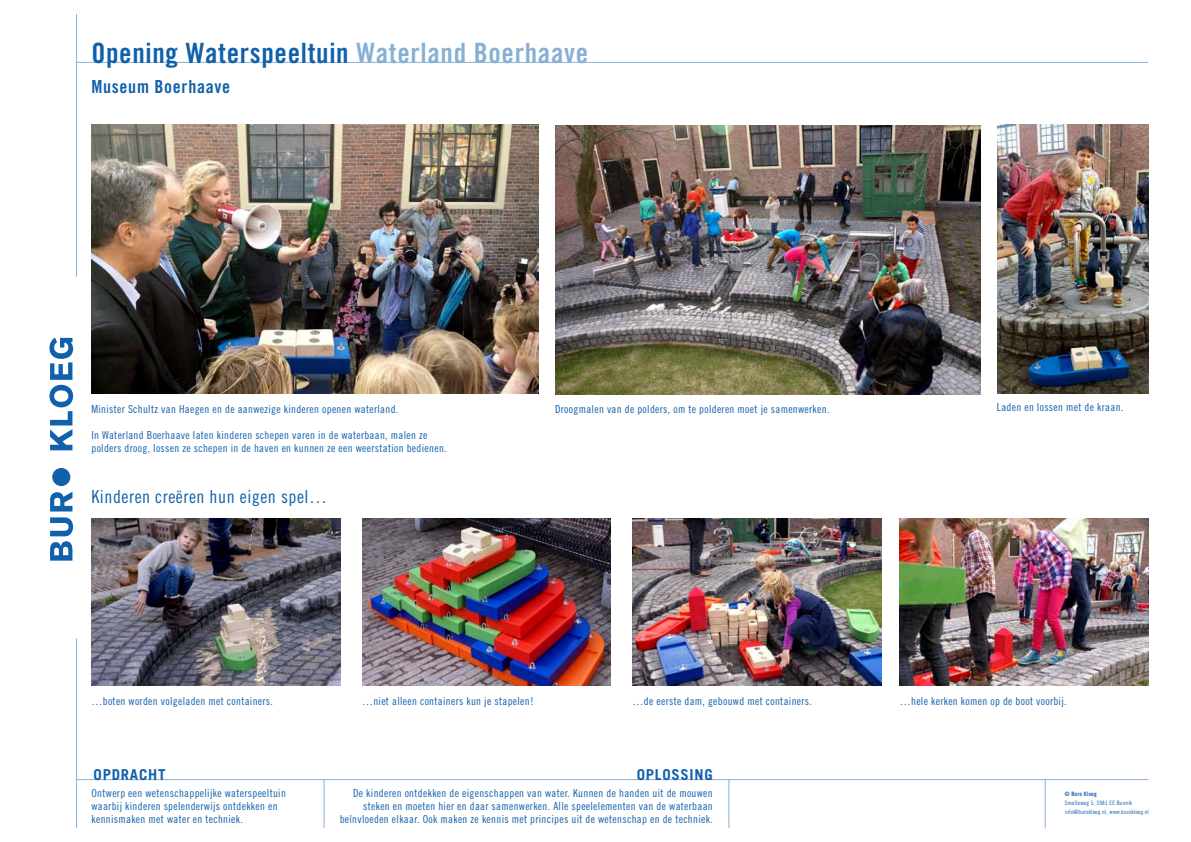
<style>
.page{position:relative;width:1191px;height:842px;background:#fff}
.page>*{position:absolute;margin:0;border:0;box-sizing:border-box;transform-origin:0 0}
.t1{font:28px "Trade Gothic Bold Cond Twenty";letter-spacing:.025em;color:#1160ab}
.t2{font:18px "Trade Gothic Cond Eighteen";letter-spacing:.03em;color:#1160ab}
.t3{font:18px "Trade Gothic Bold Cond Twenty";letter-spacing:.04em;color:#1160ab}
.t4{font:700 15px "Trade Gothic";letter-spacing:.05em;color:#1160ab}
.t5{font:11px/13.2px "Trade Gothic Cond Eighteen";letter-spacing:.03em;color:#1160ab}
.t6{font:6px/9px "Trade Gothic Cond Eighteen";letter-spacing:.03em;color:#1160ab}
.t7{font:6px "Trade Gothic Bold Cond Twenty";letter-spacing:.03em;color:#1160ab}
.s1{color:#88b0d5}
</style>
<div class="page">
<hr style="left:77px;top:779px;width:1071px;height:1px;background:#88b0d5">
<hr style="left:77px;top:62px;width:1071px;height:1px;background:#88b0d5">
<hr style="left:76px;top:14px;width:1px;height:263px;background:#88b0d5">
<hr style="left:76px;top:638px;width:1px;height:190px;background:#88b0d5">
<hr style="left:1045px;top:780px;width:1px;height:48px;background:#88b0d5">
<hr style="left:728px;top:779px;width:1px;height:49px;background:#88b0d5">
<svg style="left:50px;top:517px;width:23px;height:44px"></svg>
<svg style="left:50px;top:492px;width:22px;height:19px"></svg>
<svg style="left:49px;top:338px;width:24px;height:112px"></svg>
<div style="left:52px;top:468px;width:18px;height:18px;background:#1160ab;border-radius:50%"></div>
<hr style="left:324px;top:780px;width:1px;height:48px;background:#88b0d5">
<img style="left:91px;top:519px;width:249px;height:166px">
<img style="left:362px;top:519px;width:248px;height:166px">
<img style="left:91px;top:125px;width:447px;height:269px">
<img style="left:997px;top:124px;width:151px;height:270px">
<img style="left:555px;top:125px;width:425px;height:269px">
<img style="left:632px;top:519px;width:249px;height:166px">
<img style="left:899px;top:519px;width:249px;height:166px">
<h1 class="t1" style="left:91px;top:36px;width:498px">Opening Waterspeeltuin <span class="s1">Waterland Boerhaave</span></h1>
<h2 class="t3" style="left:91px;top:75px;width:140px">Museum Boerhaave</h2>
<p class="t5" style="left:91px;top:402px;width:308px">Minister Schultz van Haegen en de aanwezige kinderen openen waterland.</p>
<p class="t5" style="left:91px;top:428px;width:357px">In Waterland Boerhaave laten kinderen schepen varen in de waterbaan, malen ze polders droog, lossen ze schepen in de haven en kunnen ze een weerstation bedienen.</p>
<h2 class="t2" style="left:91px;top:486px;width:237px">Kinderen creëren hun eigen spel…</h2>
<p class="t5" style="left:555px;top:402px;width:276px">Droogmalen van de polders, om te polderen moet je samenwerken.</p>
<p class="t5" style="left:996px;top:401px;width:128px">Laden en lossen met de kraan.</p>
<p class="t5" style="left:91px;top:694px;width:183px">…boten worden volgeladen met containers.</p>
<p class="t5" style="left:362px;top:694px;width:173px">…niet alleen containers kun je stapelen!</p>
<p class="t5" style="left:632px;top:694px;width:181px">…de eerste dam, gebouwd met containers.</p>
<p class="t5" style="left:899px;top:694px;width:168px">…hele kerken komen op de boot voorbij.</p>
<h3 class="t4" style="left:94px;top:765px;width:73px">OPDRACHT</h3>
<h3 class="t4" style="left:636px;top:765px;width:78px">OPLOSSING</h3>
<p class="t5" style="left:91px;top:786px;width:196px">Ontwerp een wetenschappelijke waterspeeltuin waarbij kinderen spelenderwijs ontdekken en kennismaken met water en techniek.</p>
<p class="t5" style="left:340px;top:786px;width:374px;text-align:right">De kinderen ontdekken de eigenschappen van water. Kunnen de handen uit de mouwen steken en moeten hier en daar samenwerken. Alle speelelementen van de waterbaan beïnvloeden elkaar. Ook maken ze kennis met principes uit de wetenschap en de techniek.</p>
<p class="t7" style="left:1065px;top:790px;width:33px">© Buro Kloeg</p>
<p class="t6" style="left:1065px;top:798px;width:86px">Smalleweg 5, 3981 EE Bunnik info@burokloeg.nl, www.burokloeg.nl</p>
</div>
